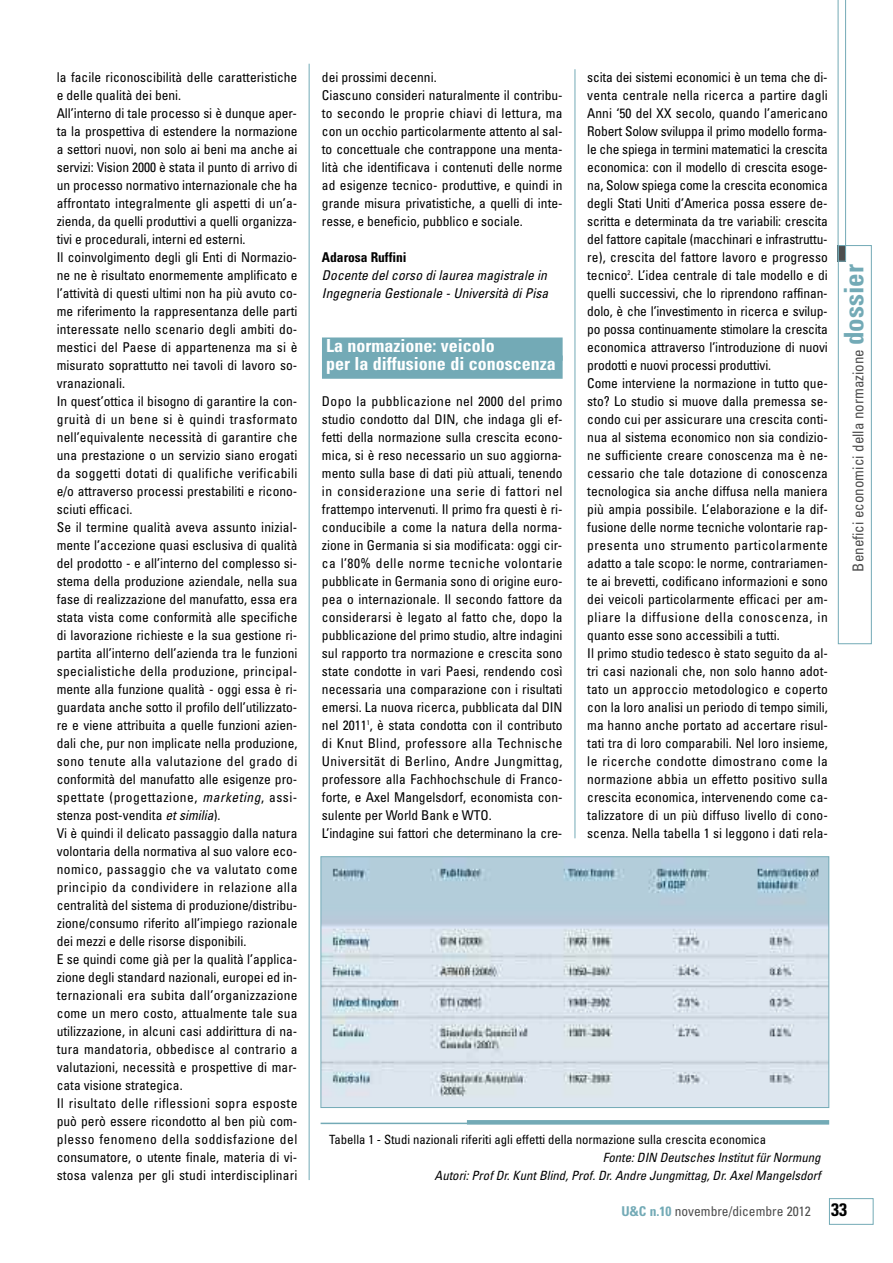
<style>
.page{position:relative;width:893px;height:1263px;background:#fff}
.page>*{position:absolute;margin:0;border:0;box-sizing:border-box;transform-origin:0 0}
.t1{font:700 condensed 18px/18px "Univers";color:#fff}
.t2{font:condensed 15px "Univers";color:#4d4d4d}
.t3{font:condensed 13.5px/18px "Univers";color:#000}
.t4{font:italic condensed 13.5px/18px "Univers";letter-spacing:.005em;color:#000}
.t5{font:condensed 13.5px "Univers";color:#4d4d4d}
.t6{font:700 condensed 13.5px "Univers";color:#000}
.t7{font:italic condensed 12.75px/18px "Univers";letter-spacing:.005em;color:#000;text-align:right}
.t8{font:condensed 12.75px "Univers";color:#000}
.s1{font-style:italic}
.s2{font-weight:700;font-size:27px;color:#73aab6}
.s3{font-weight:700;color:#73aab6}
.s4{font-weight:700;font-size:18px;color:#000}
</style>
<div class="page">
<div style="left:829px;top:1198px;width:44px;height:27px;border:1px solid #73aab6"></div>
<hr style="left:309px;top:64px;width:1px;height:1116px;background:#73aab6">
<div style="left:322px;top:337px;width:241px;height:24px;background:#73aab6"></div>
<div style="left:322px;top:355px;width:241px;height:24px;background:#73aab6"></div>
<hr style="left:575px;top:69px;width:1px;height:769px;background:#73aab6">
<hr style="left:321px;top:1122px;width:508px;height:2px;background:#73aab6">
<hr style="left:467px;top:1120px;width:362px;height:4px;background:#73aab6">
<svg style="left:838px;top:0;width:8px;height:262px"></svg>
<div style="left:838px;top:245px;width:34px;height:399px;border:1px solid #73aab6"></div>
<img style="left:323px;top:858px;width:504px;height:248px">
<div style="left:321px;top:856px;width:508px;height:252px;border:1px solid #73aab6"></div>
<p class="t3" style="left:57px;top:69px;width:242px">la facile riconoscibilità delle caratteristiche e delle qualità dei beni.<br>All’interno di tale processo si è dunque aper&shy;ta la prospettiva di estendere la normazione a settori nuovi, non solo ai beni ma anche ai servizi: Vision 2000 è stata il punto di arrivo di un processo normativo internazionale che ha affrontato integralmente gli aspetti di un’a&shy;zienda, da quelli produttivi a quelli organizza&shy;tivi e procedurali, interni ed esterni.<br>Il coinvolgimento degli gli Enti di Normazio&shy;ne ne è risultato enormemente amplificato e l’attività di questi ultimi non ha più avuto co&shy;me riferimento la rappresentanza delle parti interessate nello scenario degli ambiti do&shy;mestici del Paese di appartenenza ma si è misurato soprattutto nei tavoli di lavoro so&shy;vranazionali.<br>In quest’ottica il bisogno di garantire la con&shy;gruità di un bene si è quindi trasformato nell’equivalente necessità di garantire che una prestazione o un servizio siano erogati da soggetti dotati di qualifiche verificabili e/o attraverso processi prestabiliti e ricono&shy;sciuti efficaci.<br>Se il termine qualità aveva assunto inizial&shy;mente l’accezione quasi esclusiva di qualità del prodotto - e all’interno del complesso si&shy;stema della produzione aziendale, nella sua fase di realizzazione del manufatto, essa era stata vista come conformità alle specifiche di lavorazione richieste e la sua gestione ri&shy;partita all’interno dell’azienda tra le funzioni specialistiche della produzione, principal&shy;mente alla funzione qualità - oggi essa è ri&shy;guardata anche sotto il profilo dell’utilizzato&shy;re e viene attribuita a quelle funzioni azien&shy;dali che, pur non implicate nella produzione, sono tenute alla valutazione del grado di conformità del manufatto alle esigenze pro&shy;spettate (progettazione, <span class="s1">marketing</span>, assi&shy;stenza post-vendita <span class="s1">et similia</span>).<br>Vi è quindi il delicato passaggio dalla natura volontaria della normativa al suo valore eco&shy;nomico, passaggio che va valutato come principio da condividere in relazione alla centralità del sistema di produzione/distribu&shy;zione/consumo riferito all’impiego razionale dei mezzi e delle risorse disponibili.<br>E se quindi come già per la qualità l’applica&shy;zione degli standard nazionali, europei ed in&shy;ternazionali era subita dall’organizzazione come un mero costo, attualmente tale sua utilizzazione, in alcuni casi addirittura di na&shy;tura mandatoria, obbedisce al contrario a valutazioni, necessità e prospettive di mar&shy;cata visione strategica.<br>Il risultato delle riflessioni sopra esposte può però essere ricondotto al ben più com&shy;plesso fenomeno della soddisfazione del consumatore, o utente finale, materia di vi&shy;stosa valenza per gli studi interdisciplinari</p>
<p class="t3" style="left:587px;top:69px;width:242px">scita dei sistemi economici è un tema che di&shy;venta centrale nella ricerca a partire dagli Anni ‘50 del XX secolo, quando l’americano Robert Solow sviluppa il primo modello forma&shy;le che spiega in termini matematici la crescita economica: con il modello di crescita esoge&shy;na, Solow spiega come la crescita economica degli Stati Uniti d’America possa essere de&shy;scritta e determinata da tre variabili: crescita del fattore capitale (macchinari e infrastruttu&shy;re), crescita del fattore lavoro e progresso tecnico<sup>2</sup>. L’idea centrale di tale modello e di quelli successivi, che lo riprendono raffinan&shy;dolo, è che l’investimento in ricerca e svilup&shy;po possa continuamente stimolare la crescita economica attraverso l’introduzione di nuovi prodotti e nuovi processi produttivi.<br>Come interviene la normazione in tutto que&shy;sto? Lo studio si muove dalla premessa se&shy;condo cui per assicurare una crescita conti&shy;nua al sistema economico non sia condizio&shy;ne sufficiente creare conoscenza ma è ne&shy;cessario che tale dotazione di conoscenza tecnologica sia anche diffusa nella maniera più ampia possibile. L’elaborazione e la dif&shy;fusione delle norme tecniche volontarie rap&shy;presenta uno strumento particolarmente adatto a tale scopo: le norme, contrariamen&shy;te ai brevetti, codificano informazioni e sono dei veicoli particolarmente efficaci per am&shy;pliare la diffusione della conoscenza, in quanto esse sono accessibili a tutti.<br>Il primo studio tedesco è stato seguito da al&shy;tri casi nazionali che, non solo hanno adot&shy;tato un approccio metodologico e coperto con la loro analisi un periodo di tempo simili, ma hanno anche portato ad accertare risul&shy;tati tra di loro comparabili. Nel loro insieme, le ricerche condotte dimostrano come la normazione abbia un effetto positivo sulla crescita economica, intervenendo come ca&shy;talizzatore di un più diffuso livello di cono&shy;scenza. Nella tabella 1 si leggono i dati rela-</p>
<p class="t3" style="left:322px;top:69px;width:242px">dei prossimi decenni.<br>Ciascuno consideri naturalmente il contribu&shy;to secondo le proprie chiavi di lettura, ma con un occhio particolarmente attento al sal&shy;to concettuale che contrappone una menta&shy;lità che identificava i contenuti delle norme ad esigenze tecnico- produttive, e quindi in grande misura privatistiche, a quelli di inte&shy;resse, e beneficio, pubblico e sociale.</p>
<p class="t6" style="left:322px;top:252px;width:86px">Adarosa Ruffini</p>
<p class="t4" style="left:322px;top:267px;width:228px">Docente del corso di laurea magistrale in<br>Ingegneria Gestionale - Università di Pisa</p>
<h1 class="t1" style="left:326px;top:338px;width:231px">La normazione: veicolo<br>per la diffusione di conoscenza</h1>
<p class="t3" style="left:322px;top:393px;width:242px">Dopo la pubblicazione nel 2000 del primo studio condotto dal DIN, che indaga gli ef&shy;fetti della normazione sulla crescita econo&shy;mica, si è reso necessario un suo aggiorna&shy;mento sulla base di dati più attuali, tenendo in considerazione una serie di fattori nel frattempo intervenuti. Il primo fra questi è ri&shy;conducibile a come la natura della norma&shy;zione in Germania si sia modificata: oggi cir&shy;ca l’80% delle norme tecniche volontarie pubblicate in Germania sono di origine euro&shy;pea o internazionale. Il secondo fattore da considerarsi è legato al fatto che, dopo la pubblicazione del primo studio, altre indagini sul rapporto tra normazione e crescita sono state condotte in vari Paesi, rendendo così necessaria una comparazione con i risultati emersi. La nuova ricerca, pubblicata dal DIN nel 2011<sup>1</sup>, è stata condotta con il contributo di Knut Blind, professore alla Technische Universität di Berlino, Andre Jungmittag, professore alla Fachhochschule di Franco&shy;forte, e Axel Mangelsdorf, economista con&shy;sulente per World Bank e WTO.<br>L’indagine sui fattori che determinano la cre-</p>
<p class="t8" style="left:329px;top:1135px;width:439px">Tabella 1 - Studi nazionali riferiti agli effetti della normazione sulla crescita economica</p>
<p class="t7" style="left:434px;top:1149px;width:388px">Fonte: DIN Deutsches Institut für Normung<br>Autori: Prof Dr. Kunt Blind, Prof. Dr. Andre Jungmittag, Dr. Axel Mangelsdorf</p>
<p class="t2" style="left:853px;top:572px;width:309px;rotate:-90deg">Benefici economici della normazione <span class="s2">dossier</span></p>
<p class="t5" style="left:622px;top:1206px;width:227px"><span class="s3">U&amp;C n.10</span> novembre/dicembre 2012 <span class="s4">33</span></p>
</div>
